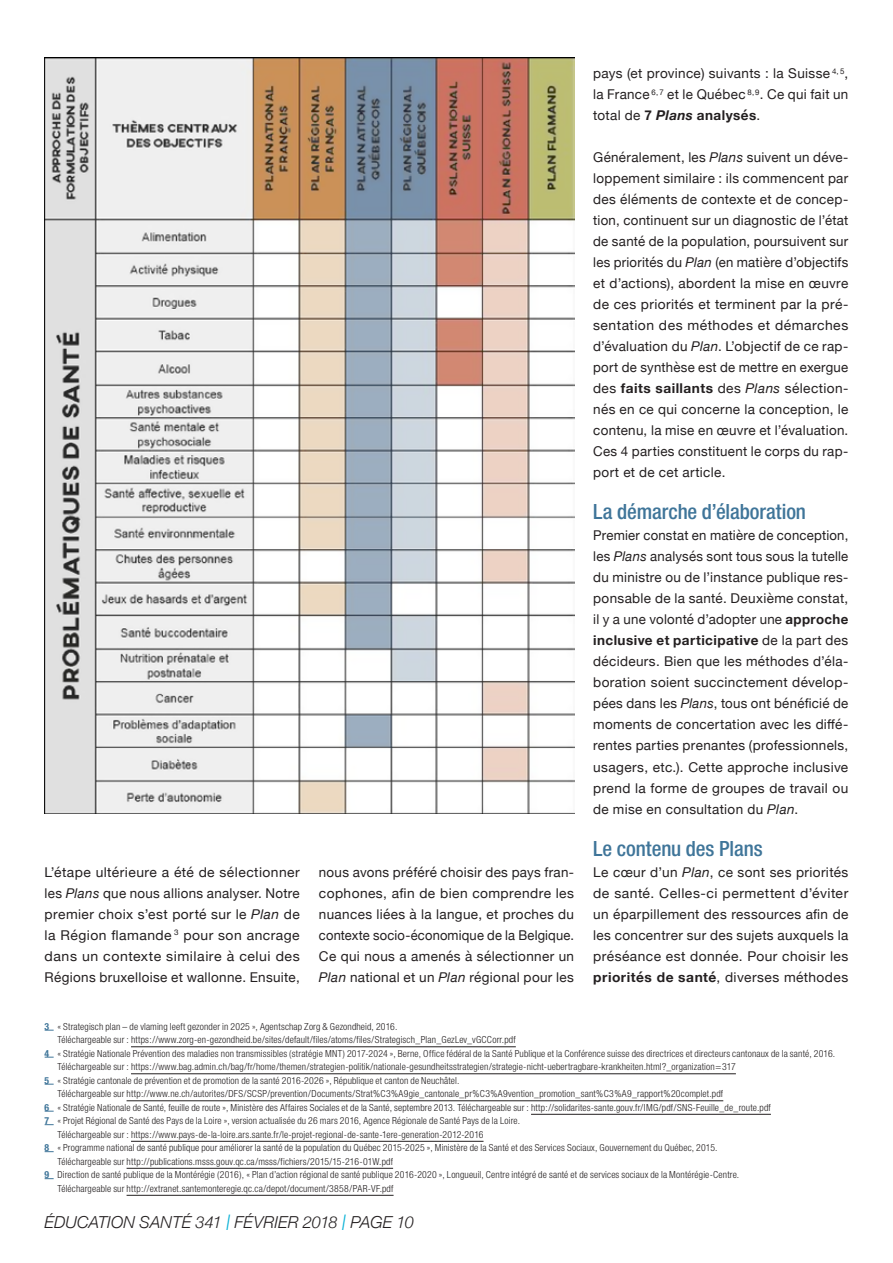
<style>
.page{position:relative;width:893px;height:1263px;background:#fff}
.page>*{position:absolute;margin:0;border:0;box-sizing:border-box;transform-origin:0 0}
.t1{font:500 condensed 21px "Helvetica Neue";letter-spacing:-.005em;color:#3f7599}
.t2{font:italic 300 16.5px "Helvetica Neue";letter-spacing:.005em;color:#231f20}
.t3{font:13.5px/21px "Helvetica Neue";letter-spacing:.025em;color:#231f20;text-align:justify}
.t4{font:300 condensed 9.75px "Helvetica Neue";letter-spacing:.015em;color:#231f20}
.s1{font-style:italic}
.s2{font-weight:700}
.s3{font-weight:700;font-style:italic}
.s4{font-weight:700;color:#3f7599}
.s5{font-size:21.45px;color:#06b0d5}
</style>
<div class="page">
<img style="left:45px;top:57px;width:529px;height:756px">
<hr style="left:131px;top:1046px;width:385px;height:1px;background:#231f20">
<hr style="left:131px;top:1073px;width:605px;height:1px;background:#231f20">
<hr style="left:127px;top:1100px;width:596px;height:1px;background:#231f20">
<hr style="left:531px;top:1114px;width:240px;height:1px;background:#231f20">
<hr style="left:131px;top:1141px;width:352px;height:1px;background:#231f20">
<hr style="left:127px;top:1168px;width:266px;height:1px;background:#231f20">
<hr style="left:127px;top:1195px;width:267px;height:1px;background:#231f20">
<p class="t3" style="left:45px;top:862px;width:257px">L’étape ultérieure a été de sélectionner les <span class="s1">Plans</span> que nous allions analyser. Notre premier choix s’est porté sur le <span class="s1">Plan</span> de la Région flamande <sup>3</sup> pour son ancrage dans un contexte similaire à celui des Régions bruxelloise et wallonne. Ensuite,</p>
<p class="t3" style="left:319px;top:862px;width:257px">nous avons préféré choisir des pays fran&shy;cophones, afin de bien comprendre les nuances liées à la langue, et proches du contexte socio-économique de la Belgique.<br>Ce qui nous a amenés à sélectionner un <span class="s1">Plan</span> national et un <span class="s1">Plan</span> régional pour les</p>
<p class="t3" style="left:593px;top:64px;width:257px">pays (et province) suivants : la Suisse <sup>4,</sup> <sup>5</sup>, la France <sup>6,</sup> <sup>7</sup> et le Québec <sup>8,</sup> <sup>9</sup>. Ce qui fait un total de <span class="s2">7</span> <span class="s3">Plans</span> <span class="s2">analysés</span>.</p>
<p class="t3" style="left:593px;top:148px;width:257px">Généralement, les <span class="s1">Plans</span> suivent un déve&shy;loppement similaire : ils commencent par des éléments de contexte et de concep&shy;tion, continuent sur un diagnostic de l’état de santé de la population, poursuivent sur les priorités du <span class="s1">Plan</span> (en matière d’objectifs et d’actions), abordent la mise en œuvre de ces priorités et terminent par la pré&shy;sentation des méthodes et démarches d’évaluation du <span class="s1">Plan</span>. L’objectif de ce rap&shy;port de synthèse est de mettre en exergue des <span class="s2">faits saillants</span> des <span class="s1">Plans</span> sélection&shy;nés en ce qui concerne la conception, le contenu, la mise en œuvre et l’évaluation.<br>Ces 4 parties constituent le corps du rap&shy;port et de cet article.</p>
<h1 class="t1" style="left:593px;top:499px;width:214px">La démarche d’élaboration</h1>
<p class="t3" style="left:593px;top:526px;width:257px">Premier constat en matière de conception, les <span class="s1">Plans</span> analysés sont tous sous la tutelle du ministre ou de l’instance publique res&shy;ponsable de la santé. Deuxième constat, il y a une volonté d’adopter une <span class="s2">approche inclusive et participative</span> de la part des décideurs. Bien que les méthodes d’éla&shy;boration soient succinctement dévelop&shy;pées dans les <span class="s1">Plans</span>, tous ont bénéficié de moments de concertation avec les diffé&shy;rentes parties prenantes (professionnels, usagers, etc.). Cette approche inclusive prend la forme de groupes de travail ou de mise en consultation du <span class="s1">Plan</span>.</p>
<h1 class="t1" style="left:593px;top:835px;width:171px">Le contenu des Plans</h1>
<p class="t3" style="left:593px;top:862px;width:257px">Le cœur d’un <span class="s1">Plan</span>, ce sont ses priorités de santé. Celles-ci permettent d’éviter un éparpillement des ressources afin de les concentrer sur des sujets auxquels la préséance est donnée. Pour choisir les <span class="s2">priorités de santé</span>, diverses méthodes</p>
<p class="t4" style="left:45px;top:1020px;width:354px"><span class="s4">3</span> « Strategisch plan – de vlaming leeft gezonder in 2025 », Agentschap Zorg &amp; Gezondheid, 2016.</p>
<p class="t4" style="left:57px;top:1034px;width:460px">Téléchargeable sur : https://www.zorg-en-gezondheid.be/sites/default/files/atoms/files/Strategisch_Plan_GezLev_vGCCorr.pdf</p>
<p class="t4" style="left:45px;top:1047px;width:792px"><span class="s4">4</span> « Stratégie Nationale Prévention des maladies non transmissibles (stratégie MNT) 2017-2024 », Berne, Office fédéral de la Santé Publique et la Conférence suisse des directrices et directeurs cantonaux de la santé, 2016.</p>
<p class="t4" style="left:57px;top:1061px;width:680px">Téléchargeable sur : https://www.bag.admin.ch/bag/fr/home/themen/strategien-politik/nationale-gesundheitsstrategien/strategie-nicht-uebertragbare-krankheiten.html?_organization=317</p>
<p class="t4" style="left:45px;top:1074px;width:416px"><span class="s4">5</span> « Stratégie cantonale de prévention et de promotion de la santé 2016-2026 », République et canton de Neuchâtel.</p>
<p class="t4" style="left:57px;top:1088px;width:667px">Téléchargeable sur http://www.ne.ch/autorites/DFS/SCSP/prevention/Documents/Strat%C3%A9gie_cantonale_pr%C3%A9vention_promotion_sant%C3%A9_rapport%20complet.pdf</p>
<p class="t4" style="left:45px;top:1101px;width:728px"><span class="s4">6</span> « Stratégie Nationale de Santé, feuille de route », Ministère des Affaires Sociales et de la Santé, septembre 2013. Téléchargeable sur : http://solidarites-sante.gouv.fr/IMG/pdf/SNS-Feuille_de_route.pdf</p>
<p class="t4" style="left:45px;top:1115px;width:477px"><span class="s4">7</span> « Projet Régional de Santé des Pays de la Loire », version actualisée du 26 mars 2016, Agence Régionale de Santé Pays de la Loire.</p>
<p class="t4" style="left:57px;top:1128px;width:428px">Téléchargeable sur : https://www.pays-de-la-loire.ars.sante.fr/le-projet-regional-de-sante-1ere-generation-2012-2016</p>
<p class="t4" style="left:45px;top:1142px;width:674px"><span class="s4">8</span> « Programme national de santé publique pour améliorer la santé de la population du Québec 2015-2025 », Ministère de la Santé et des Services Sociaux, Gouvernement du Québec, 2015.</p>
<p class="t4" style="left:57px;top:1155px;width:337px">Téléchargeable sur http://publications.msss.gouv.qc.ca/msss/fichiers/2015/15-216-01W.pdf</p>
<p class="t4" style="left:45px;top:1169px;width:696px"><span class="s4">9</span> Direction de santé publique de la Montérégie (2016), « Plan d’action régional de santé publique 2016-2020 », Longueuil, Centre intégré de santé et de services sociaux de la Montérégie-Centre.</p>
<p class="t4" style="left:57px;top:1182px;width:338px">Téléchargeable sur http://extranet.santemonteregie.qc.ca/depot/document/3858/PAR-VF.pdf</p>
<p class="t2" style="left:45px;top:1209px;width:371px">ÉDUCATION SANTÉ 341 <span class="s5">I</span> FÉVRIER 2018 <span class="s5">I</span> PAGE 10</p>
</div>
